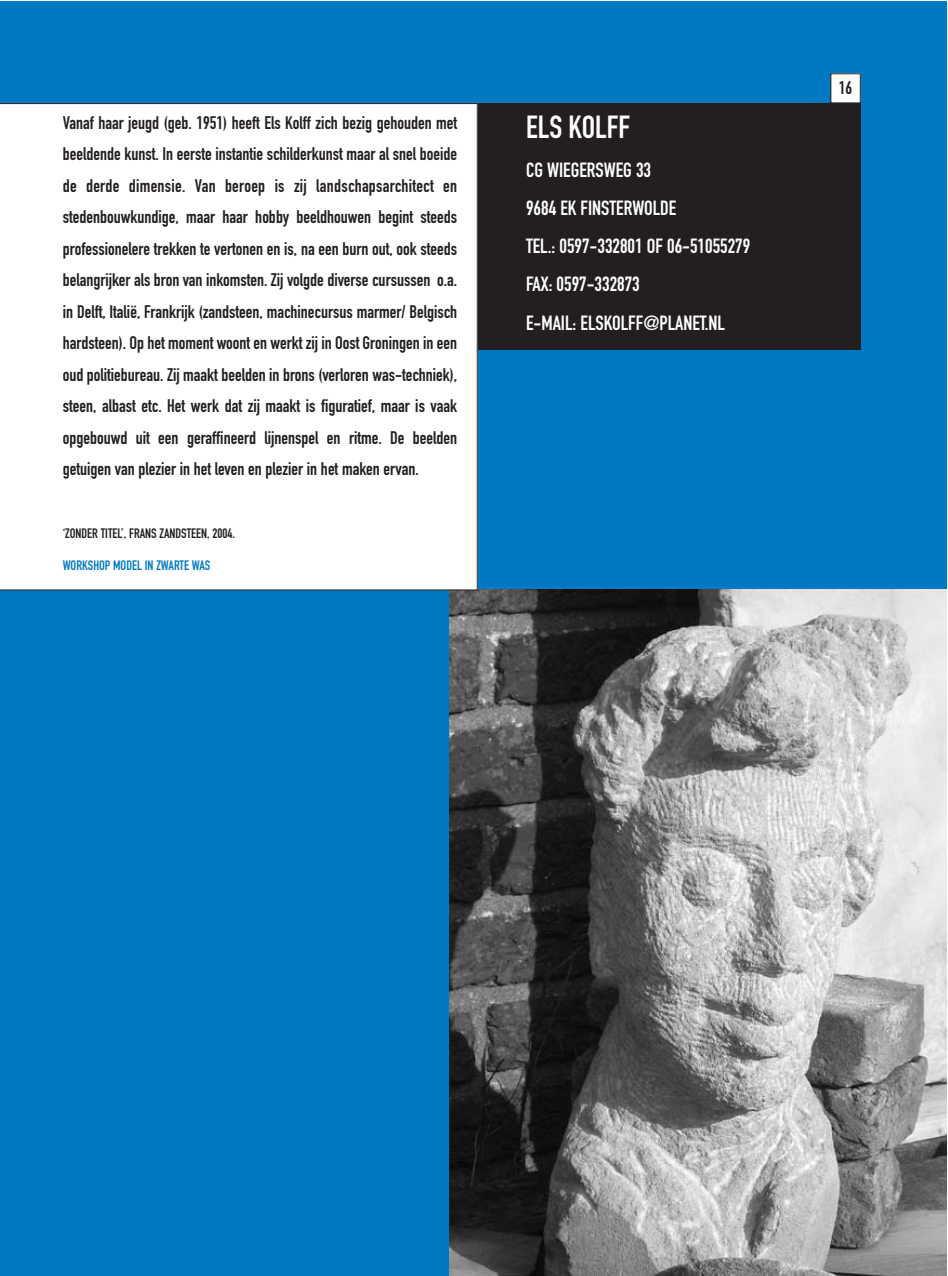
<style>
.page{position:relative;width:948px;height:1276px;background:#fff}
.page>*{position:absolute;margin:0;border:0;box-sizing:border-box;transform-origin:0 0}
.t1{font:31.5px "DIN Engschrift";color:#fff}
.t2{font:20.25px/38.2px "DIN Engschrift";color:#fff}
.t3{font:18px/31.5px "DIN Engschrift";color:#231f20;text-align:justify}
.t4{font:13.5px "DIN Engschrift";color:#231f20}
.t5{font:13.5px "DIN Engschrift";color:#0079c2}
</style>
<div class="page">
<div style="left:0;top:1px;width:946px;height:1275px;background:#0079c2"></div>
<div style="left:477px;top:103px;width:383px;height:246px;background:#231f20"></div>
<div style="left:830px;top:74px;width:30px;height:29px;background:#fff"></div>
<img style="left:449px;top:589px;width:497px;height:687px">
<div style="left:0;top:104px;width:477px;height:486px;background:#fff"></div>
<p class="t3" style="left:63px;top:108px;width:396px">Vanaf haar jeugd (geb. 1951) heeft Els Kolff zich bezig gehouden met beeldende kunst. In eerste instantie schilderkunst maar al snel boeide de derde dimensie. Van beroep is zij landschapsarchitect en stedenbouwkundige, maar haar hobby beeldhouwen begint steeds professionelere trekken te vertonen en is, na een burn out, ook steeds belangrijker als bron van inkomsten. Zij volgde diverse cursussen o.a. in Delft, Italië, Frankrijk (zandsteen, machinecursus marmer/ Belgisch hardsteen). Op het moment woont en werkt zij in Oost Groningen in een oud politiebureau. Zij maakt beelden in brons (verloren was-techniek), steen, albast etc. Het werk dat zij maakt is figuratief, maar is vaak opgebouwd uit een geraffineerd lijnenspel en ritme. De beelden getuigen van plezier in het leven en plezier in het maken ervan.</p>
<p class="t4" style="left:63px;top:529px;width:174px">‘ZONDER TITEL’, FRANS ZANDSTEEN, 2004.</p>
<p class="t5" style="left:63px;top:560px;width:149px">WORKSHOP MODEL IN ZWARTE WAS</p>
<h1 class="t1" style="left:526px;top:116px;width:105px">ELS KOLFF</h1>
<p class="t2" style="left:526px;top:152px;width:226px">CG WIEGERSWEG 33<br>9684 EK FINSTERWOLDE<br>TEL.: 0597-332801 OF 06-51055279<br>FAX: 0597-332873<br>E-MAIL: ELSKOLFF@PLANET.NL</p>
<p class="t3" style="left:838px;top:74px;width:15px">16</p>
</div>
